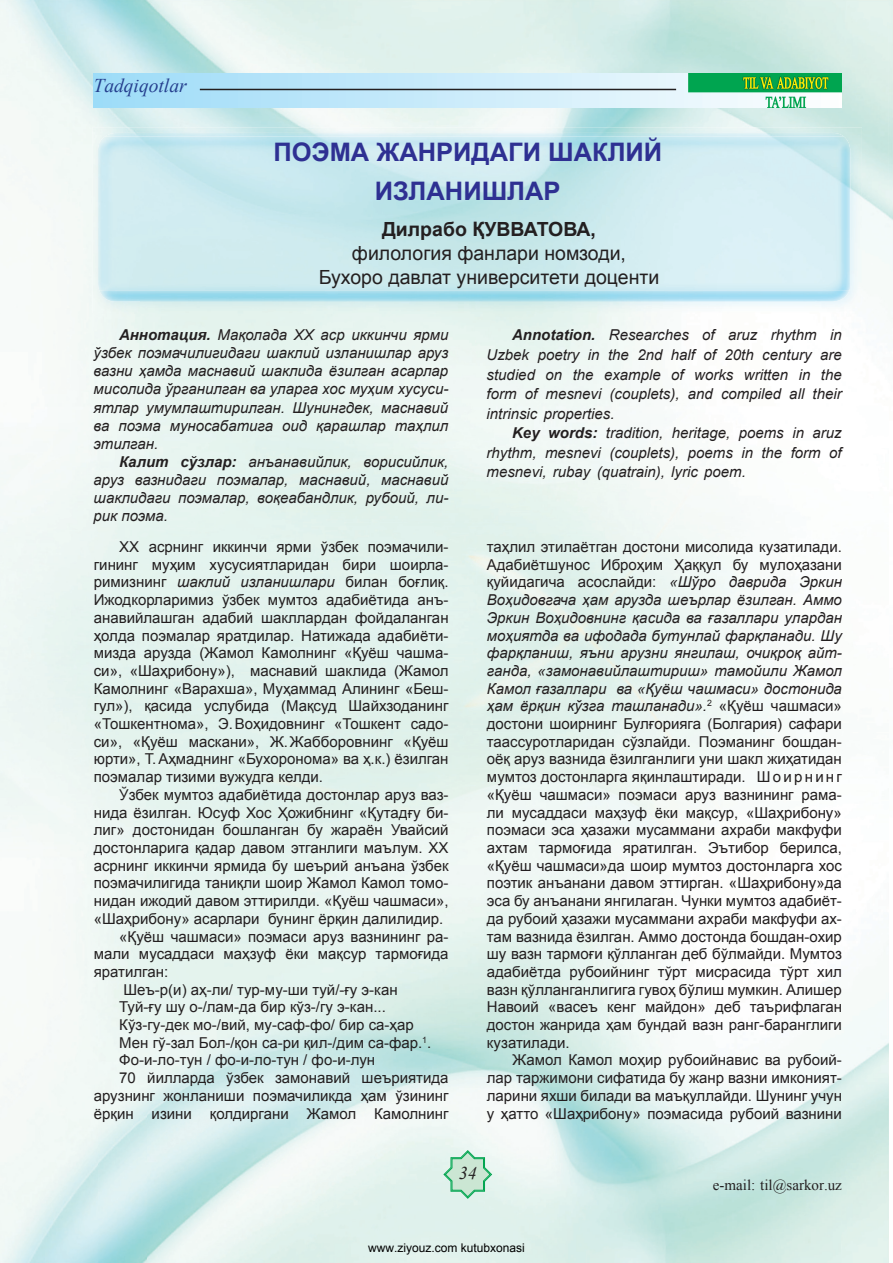
<style>
.page{position:relative;width:893px;height:1263px;background:#fff}
.page>*{position:absolute;margin:0;border:0;box-sizing:border-box;transform-origin:0 0}
.t1{font:700 25.5px/38.2px "Arial";color:#2e3092;text-align:center}
.t2{font:19.5px/24px "Arial";color:#231f20;text-align:center}
.t3{font:700 19.5px "Arial";color:#231f20}
.t4{font:italic 19.5px "Times New Roman";color:#253f8e}
.t5{font:italic 18px "Times New Roman";color:#231f20}
.t6{font:15px/17.7px "Arial";color:#231f20;text-align:justify}
.t7{font:italic 15px/18px "Arial";color:#231f20;text-align:justify}
.t8{font:15px "Times New Roman";color:#231f20}
.t9{font:12px "Arial";color:#000}
.s1{font-weight:700}
.s2{font-style:italic}
</style>
<div class="page">
<img style="left:889px;top:0;width:4px;height:319px">
<img style="left:840px;top:157px;width:49px;height:1106px">
<div style="left:94px;top:73px;width:595px;height:34px;background:linear-gradient(to right,#9ddbf8,#e9f7fc)"></div>
<img style="left:689px;top:73px;width:153px;height:35px">
<svg style="left:443px;top:1150px;width:49px;height:49px;background:#bde3ce"></svg>
<hr style="left:200px;top:89px;width:476px;height:1px;background:#231f20">
<img style="left:93px;top:127px;width:769px;height:46px">
<img style="left:814px;top:173px;width:48px;height:140px">
<img style="left:105px;top:133px;width:739px;height:3px">
<img style="left:98px;top:136px;width:752px;height:166px">
<h2 class="t4" style="left:94px;top:72px;width:95px">Tadqiqotlar</h2>
<h1 class="t1" style="left:273px;top:134px;width:390px">ПОЭМА ЖАНРИДАГИ ШАКЛИЙ<br>ИЗЛАНИШЛАР</h1>
<h2 class="t3" style="left:382px;top:217px;width:215px">Дилрабо ҚУВВАТОВА,</h2>
<h2 class="t2" style="left:319px;top:242px;width:342px">филология фанлари номзоди,<br>Бухоро давлат университети доценти</h2>
<p class="t7" style="left:94px;top:326px;width:356px;text-indent:26px"><span class="s1">Аннотация.</span> Мақолада ХХ аср иккинчи ярми ўзбек поэмачилигидаги шаклий изланишлар аруз вазни ҳамда маснавий шаклида ёзилган асарлар мисолида ўрганилган ва уларга хос муҳим хусуси&shy;ятлар умумлаштирилган. Шунингдек, маснавий ва поэма муносабатига оид қарашлар таҳлил этилган.</p>
<p class="t7" style="left:94px;top:452px;width:356px;text-indent:26px"><span class="s1">Калит сўзлар:</span> анъанавийлик, ворисийлик, аруз вазнидаги поэмалар, маснавий, маснавий шак лидаги поэмалар, воқеабандлик, рубоий, ли&shy;рик поэма.</p>
<p class="t6" style="left:94px;top:538px;width:356px;text-indent:26px">ХХ асрнинг иккинчи ярми ўзбек поэмачили&shy;гининг муҳим хусусиятларидан бири шоирла&shy;римизнинг <span class="s2">шаклий изланишлари</span> билан боғлиқ.<br>Ижодкорларимиз ўзбек мумтоз адабиёти да анъ&shy;анавийлашган адабий шакллардан фойда ланган ҳолда поэмалар яратдилар. Натижада адабиёти&shy;мизда арузда (Жамол Камолнинг «Қуёш чашма&shy;си», «Шаҳрибону»), маснавий шаклида (Жамол Камолнинг «Варахша», Муҳаммад Алининг «Беш&shy;гул»), қасида услубида (Мақсуд Шайхзоданинг «Тошкентнома», Э. Воҳидовнинг «Тошкент садо&shy;си», «Қуёш маскани», Ж. Жабборовнинг «Қуёш юрти», Т. Аҳмаднинг «Бухоронома» ва ҳ.к.) ёзилган поэмалар тизими вужудга келди.</p>
<p class="t6" style="left:119px;top:786px;width:331px">Ўзбек мумтоз адабиётида достонлар аруз ваз-</p>
<p class="t6" style="left:94px;top:804px;width:356px">нида ёзилган. Юсуф Хос Ҳожибнинг «Қутадғу би-</p>
<p class="t6" style="left:94px;top:821px;width:356px">лиг» достонидан бошланган бу жараён Увайсий</p>
<p class="t6" style="left:94px;top:839px;width:356px">достонларига қадар давом этганлиги маълум. ХХ</p>
<p class="t6" style="left:94px;top:857px;width:356px">асрнинг иккинчи ярмида бу шеърий анъана ўзбек</p>
<p class="t6" style="left:94px;top:874px;width:356px">поэмачилигида таниқли шоир Жамол Камол томо-</p>
<p class="t6" style="left:94px;top:892px;width:356px">нидан ижодий давом эттирилди. «Қуёш чашмаси»,</p>
<p class="t6" style="left:94px;top:910px;width:351px">«Шаҳрибону» асарлари бунинг ёрқин далилидир.</p>
<p class="t6" style="left:119px;top:927px;width:331px">«Қуёш чашмаси» поэмаси аруз вазнининг ра-</p>
<p class="t6" style="left:94px;top:945px;width:356px">мали мусаддаси маҳзуф ёки мақсур тармоғида</p>
<p class="t6" style="left:94px;top:963px;width:76px">яратилган:</p>
<p class="t6" style="left:123px;top:981px;width:276px">Шеъ-р(и) аҳ-ли/ тур-му-ши туй/-ғу э-кан</p>
<p class="t6" style="left:119px;top:998px;width:268px">Туй-ғу шу о-/лам-да бир кўз-/гу э-кан...</p>
<p class="t6" style="left:119px;top:1016px;width:296px">Кўз-гу-дек мо-/вий, му-саф-фо/ бир са-ҳар</p>
<p class="t6" style="left:119px;top:1034px;width:313px">Мен гў-зал Бол-/қон са-ри қил-/дим са-фар.<sup>1</sup>.</p>
<p class="t6" style="left:119px;top:1051px;width:257px">Фо-и-ло-тун / фо-и-ло-тун / фо-и-лун</p>
<p class="t6" style="left:119px;top:1069px;width:331px">70 йилларда ўзбек замонавий шеъриятида</p>
<p class="t6" style="left:94px;top:1087px;width:356px">арузнинг жонланиши поэмачиликда ҳам ўзининг</p>
<p class="t6" style="left:94px;top:1104px;width:356px">ёрқин изини қолдиргани Жамол Камолнинг</p>
<p class="t7" style="left:487px;top:326px;width:357px;line-height:19.5px;text-indent:26px"><span class="s1">Annotation.</span> Researches of aruz rhythm in Uzbek poetry in the 2nd half of 20th century are studied on the example of works written in the form of mesnevi (couplets), and compiled all their intrinsic properties.</p>
<p class="t7" style="left:487px;top:423px;width:357px;line-height:19.5px;text-indent:26px"><span class="s1">Key words:</span> tradition, heritage, poems in aruz rhythm, mesnevi (couplets), poems in the form of mesnevi, rubay (quatrain), lyric poem.</p>
<p class="t6" style="left:487px;top:538px;width:357px">таҳлил этилаётган достони мисолида кузатилади.<br>Адабиётшунос Иброҳим Ҳаққул бу мулоҳазани қуйидагича асослайди: <span class="s2">«Шўро даврида Эркин Воҳидовгача ҳам арузда шеърлар ёзилган. Аммо Эркин Воҳидовнинг қасида ва ғазаллари улардан моҳиятда ва ифодада бутунлай фарқланади. Шу фарқланиш, яъни арузни янгилаш, очиқроқ айт&shy;ганда, «замонавийлаштириш» тамойили Жамол Камол ғазаллари ва «Қуёш чашмаси» достонида ҳам ёрқин кўзга ташланади».</span><sup>2</sup> «Қуёш чашмаси» достони шоирнинг Булғорияга (Болгария) сафари таассуротларидан сўзлайди. Поэманинг бошдан&shy;оёқ аруз вазнида ёзилганлиги уни шакл жиҳатидан мумтоз достонларга яқинлаштиради. Ш о и р н и н г «Қуёш чашмаси» поэмаси аруз вазнининг рама&shy;ли мусаддаси маҳзуф ёки мақсур, «Шаҳрибону» поэмаси эса ҳазажи мусаммани ахраби макфуфи ахтам тармоғида яратилган. Эътибор берилса, «Қуёш чашмаси»да шоир мумтоз достонларга хос поэтик анъанани давом эттирган. «Шаҳрибону»да эса бу анъанани янгилаган. Чунки мумтоз адабиёт&shy;да рубоий ҳазажи мусаммани ахраби макфуфи ах&shy;там вазнида ёзилган. Аммо достонда бошдан-охир шу вазн тармоғи қўлланган деб бўлмайди. Мумтоз адабиётда рубоийнинг тўрт мисрасида тўрт хил вазн қўлланганлигига гувоҳ бўлиш мумкин. Алишер Навоий «васеъ кенг майдон» деб таърифлаган дос тон жанрида ҳам бундай вазн ранг-баранглиги кузатилади.</p>
<p class="t6" style="left:487px;top:1051px;width:357px;text-indent:26px">Жамол Камол моҳир рубоийнавис ва рубоий&shy;лар таржимони сифатида бу жанр вазни имконият&shy;ларини яхши билади ва маъқуллайди. Шунинг учун у ҳатто «Шаҳрибону» поэмасида рубоий вазнини</p>
<p class="t5" style="left:459px;top:1160px;width:19px">34</p>
<p class="t8" style="left:713px;top:1175px;width:131px">e-mail: til@sarkor.uz</p>
<p class="t9" style="left:368px;top:1240px;width:158px">www.ziyouz.com kutubxonasi</p>
</div>
